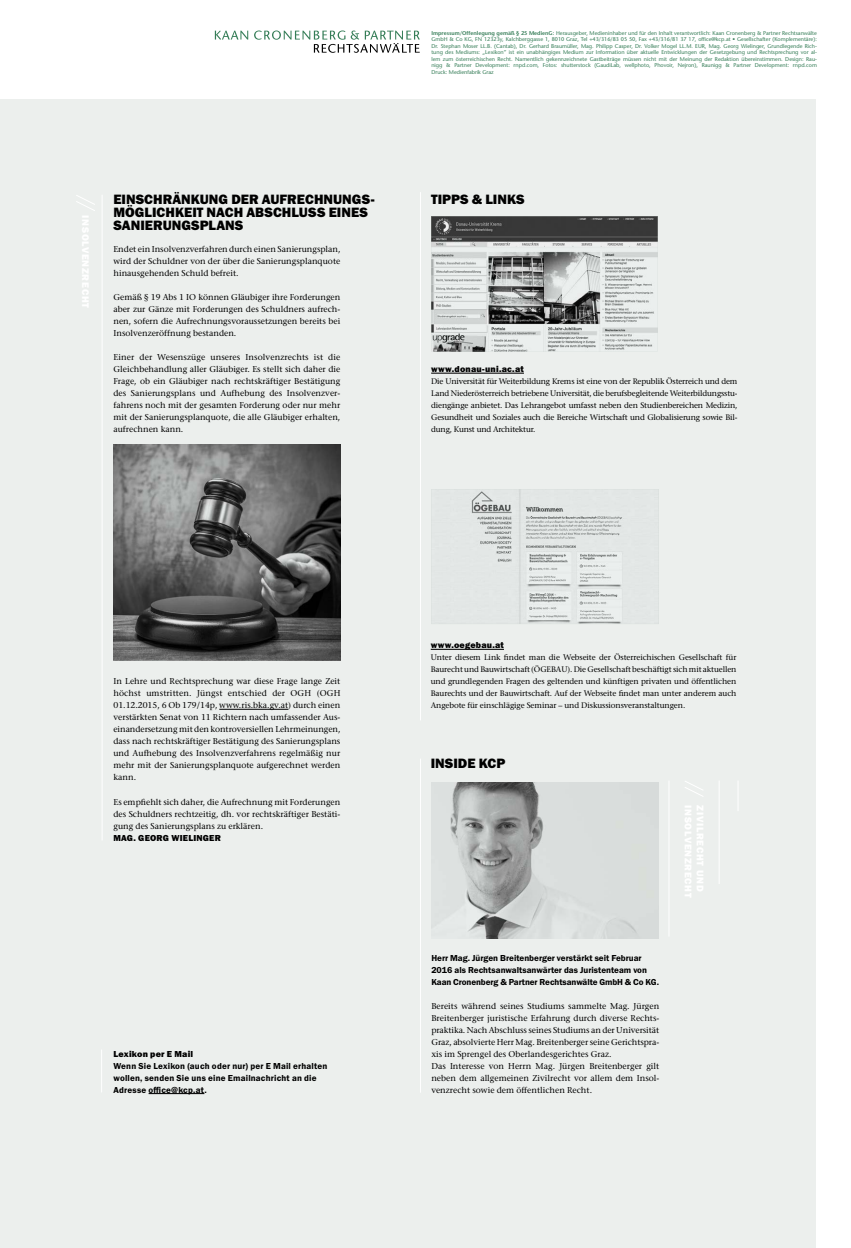
<style>
.page{position:relative;width:851px;height:1248px;background:#fff}
.page>*{position:absolute;margin:0;border:0;box-sizing:border-box;transform-origin:0 0}
.t1{font:14px/13px "Franklin Gothic URW Hea";color:#000}
.t2{font:9px/12px "Franklin Gothic URW Dem";color:#000}
.t3{font:9px/12px "Franklin Gothic URW Dem";letter-spacing:.02em;color:#000}
.t4{font:9px "Franklin Gothic URW Hea";letter-spacing:.025em;color:#000}
.t5{font:500 8.5px/12px "Stone Serif Std";color:#000;text-align:justify}
.t6{font:500 8px/12px "Stone Serif Std";letter-spacing:-.015em;color:#000;text-align:justify}
.t7{font:500 5.5px/6.5px "Stone Sans Std";color:#357d57;text-align:justify}
.s1{font-weight:600}
</style>
<div class="page">
<div style="left:0;top:0;width:850px;height:1247px;background:#ecefed"></div>
<hr style="left:431px;top:372px;width:93px;height:1px;background:#000">
<hr style="left:430px;top:648px;width:74px;height:1px;background:#000">
<hr style="left:420px;top:192px;width:1px;height:528px;background:#fff">
<hr style="left:102px;top:195px;width:1px;height:645px;background:#fff">
<hr style="left:420px;top:758px;width:1px;height:334px;background:#fff">
<hr style="left:148px;top:1092px;width:56px;height:1px;background:#000">
<hr style="left:101px;top:1049px;width:1px;height:43px;background:#fff">
<svg style="left:431px;top:489px;width:227px;height:135px"></svg>
<img style="left:113px;top:444px;width:227px;height:216px">
<svg style="left:76px;top:195px;width:19px;height:16px"></svg>
<svg style="left:431px;top:216px;width:226px;height:135px"></svg>
<hr style="left:219px;top:709px;width:69px;height:1px;background:#000">
<hr style="left:737px;top:780px;width:1px;height:31px;background:#fff">
<hr style="left:668px;top:780px;width:1px;height:156px;background:#fff">
<svg style="left:685px;top:781px;width:18px;height:16px"></svg>
<hr style="left:718px;top:780px;width:1px;height:104px;background:#fff">
<img style="left:431px;top:782px;width:227px;height:156px">
<div style="left:816px;top:0;width:34px;height:1247px;background:#fff"></div>
<div style="left:0;top:0;width:850px;height:99px;background:#fff"></div>
<svg style="left:215px;top:31px;width:33px;height:9px"></svg>
<svg style="left:254px;top:30px;width:166px;height:23px"></svg>
<h1 class="t1" style="left:113px;top:192px;width:262px">EINSCHRÄNKUNG DER AUFRECHNUNGS-<br>MÖGLICHKEIT NACH ABSCHLUSS EINES<br>SANIERUNGSPLANS</h1>
<p class="t5" style="left:113px;top:243px;width:228px">Endet ein Insolvenzverfahren durch einen Sanierungsplan, wird der Schuldner von der über die Sanierungsplanquote hinausgehenden Schuld befreit.</p>
<p class="t5" style="left:113px;top:291px;width:228px">Gemäß § 19 Abs 1 IO können Gläubiger ihre Forderungen aber zur Gänze mit Forderungen des Schuldners aufrech&shy;nen, sofern die Aufrechnungsvoraussetzungen bereits bei Insolvenzeröffnung bestanden.</p>
<p class="t5" style="left:113px;top:351px;width:228px">Einer der Wesenszüge unseres Insolvenzrechts ist die Gleichbehandlung aller Gläubiger. Es stellt sich daher die Frage, ob ein Gläubiger nach rechtskräftiger Bestätigung des Sanierungsplans und Aufhebung des Insolvenzver&shy;fahrens noch mit der gesamten Forderung oder nur mehr mit der Sanierungsplanquote, die alle Gläubiger erhalten, aufrechnen kann.</p>
<p class="t7" style="left:431px;top:29px;width:387px"><span class="s1">Impressum/Offenlegung gemäß § 25 MedienG:</span> Herausgeber, Medieninhaber und für den Inhalt verantwortlich: Kaan Cronenberg &amp; Partner Rechtsanwälte GmbH &amp; Co KG, FN 12323y, Kalchberggasse 1, 8010 Graz, Tel +43/316/83 05 50, Fax +43/316/81 37 17, office@kcp.at • Gesellschafter (Komplementäre):<br>Dr. Stephan Moser LL.B. (Cantab), Dr. Gerhard Braumüller, Mag. Philipp Casper, Dr. Volker Mogel LL.M. EUR, Mag. Georg Wielinger, Grundlegende Rich&shy;tung des Mediums: „Lexikon” ist ein unabhängiges Medium zur Information über aktuelle Entwicklungen der Gesetzgebung und Rechtsprechung vor al&shy;lem zum österreichischen Recht. Namentlich gekennzeichnete Gastbeiträge müssen nicht mit der Meinung der Redaktion übereinstimmen. Design: Rau&shy;nigg &amp; Partner Development: rnpd.com, Fotos: shutterstock (GaudiLab, wellphoto, Phovoir, Nejron), Raunigg &amp; Partner Development: rnpd.com Druck: Medienfabrik Graz</p>
<h1 class="t1" style="left:431px;top:192px;width:95px">TIPPS &amp; LINKS</h1>
<p class="t4" style="left:431px;top:363px;width:94px">www.donau-uni.ac.at</p>
<p class="t6" style="left:431px;top:375px;width:308px">Die Universität für Weiterbildung Krems ist eine von der Republik Österreich und dem Land Niederösterreich betriebene Universität, die berufsbegleitende Weiterbildungsstu&shy;diengänge anbietet. Das Lehrangebot umfasst neben den Studienbereichen Medizin, Gesundheit und Soziales auch die Bereiche Wirtschaft und Globalisierung sowie Bil&shy;dung, Kunst und Architektur.</p>
<p class="t5" style="left:113px;top:675px;width:228px">In Lehre und Rechtsprechung war diese Frage lange Zeit höchst umstritten. Jüngst entschied der OGH (OGH 01.12.2015, 6 Ob 179/14p, www.ris.bka.gv.at) durch einen verstärkten Senat von 11 Richtern nach umfassender Aus&shy;einandersetzung mit den kontroversiellen Lehrmeinungen, dass nach rechtskräftiger Bestätigung des Sanierungsplans und Aufhebung des Insolvenzverfahrens regelmäßig nur mehr mit der Sanierungsplanquote aufgerechnet werden kann.</p>
<p class="t5" style="left:113px;top:795px;width:228px">Es empfiehlt sich daher, die Aufrechnung mit Forderungen des Schuldners rechtzeitig, dh. vor rechtskräftiger Bestäti&shy;gung des Sanierungsplans zu erklären.</p>
<p class="t4" style="left:113px;top:831px;width:109px">MAG. GEORG WIELINGER</p>
<p class="t4" style="left:113px;top:1047px;width:81px">Lexikon per E Mail</p>
<p class="t3" style="left:113px;top:1059px;width:215px">Wenn Sie Lexikon (auch oder nur) per E Mail erhalten wollen, senden Sie uns eine Emailnachricht an die<br>Adresse office@kcp.at.</p>
<p class="t4" style="left:430px;top:639px;width:75px">www.oegebau.at</p>
<p class="t6" style="left:430px;top:651px;width:307px">Unter diesem Link findet man die Webseite der Österreichischen Gesellschaft für Baurecht und Bauwirtschaft (ÖGEBAU). Die Gesellschaft beschäftigt sich mit aktuellen und grundlegenden Fragen des geltenden und künftigen privaten und öffentlichen Baurechts und der Bauwirtschaft. Auf der Webseite findet man unter anderem auch Angebote für einschlägige Seminar – und Diskussionsveranstaltungen.</p>
<h1 class="t1" style="left:430px;top:756px;width:76px">INSIDE KCP</h1>
<p class="t2" style="left:431px;top:951px;width:229px">Herr Mag. Jürgen Breitenberger verstärkt seit Februar<br>2016 als Rechtsanwaltsanwärter das Juristenteam von<br>Kaan Cronenberg &amp; Partner Rechtsanwälte GmbH &amp; Co KG.</p>
<p class="t5" style="left:431px;top:999px;width:229px;text-align:left">Bereits während seines Studiums sammelte Mag. Jürgen Breitenberger juristische Erfahrung durch diverse Rechts&shy;praktika. Nach Abschluss seines Studiums an der Universität Graz, absolvierte Herr Mag. Breitenberger seine Gerichtspra&shy;xis im Sprengel des Oberlandesgerichtes Graz.<br>Das Interesse von Herrn Mag. Jürgen Breitenberger gilt neben dem allgemeinen Zivilrecht vor allem dem Insol&shy;venzrecht sowie dem öffentlichen Recht.</p>
</div>
